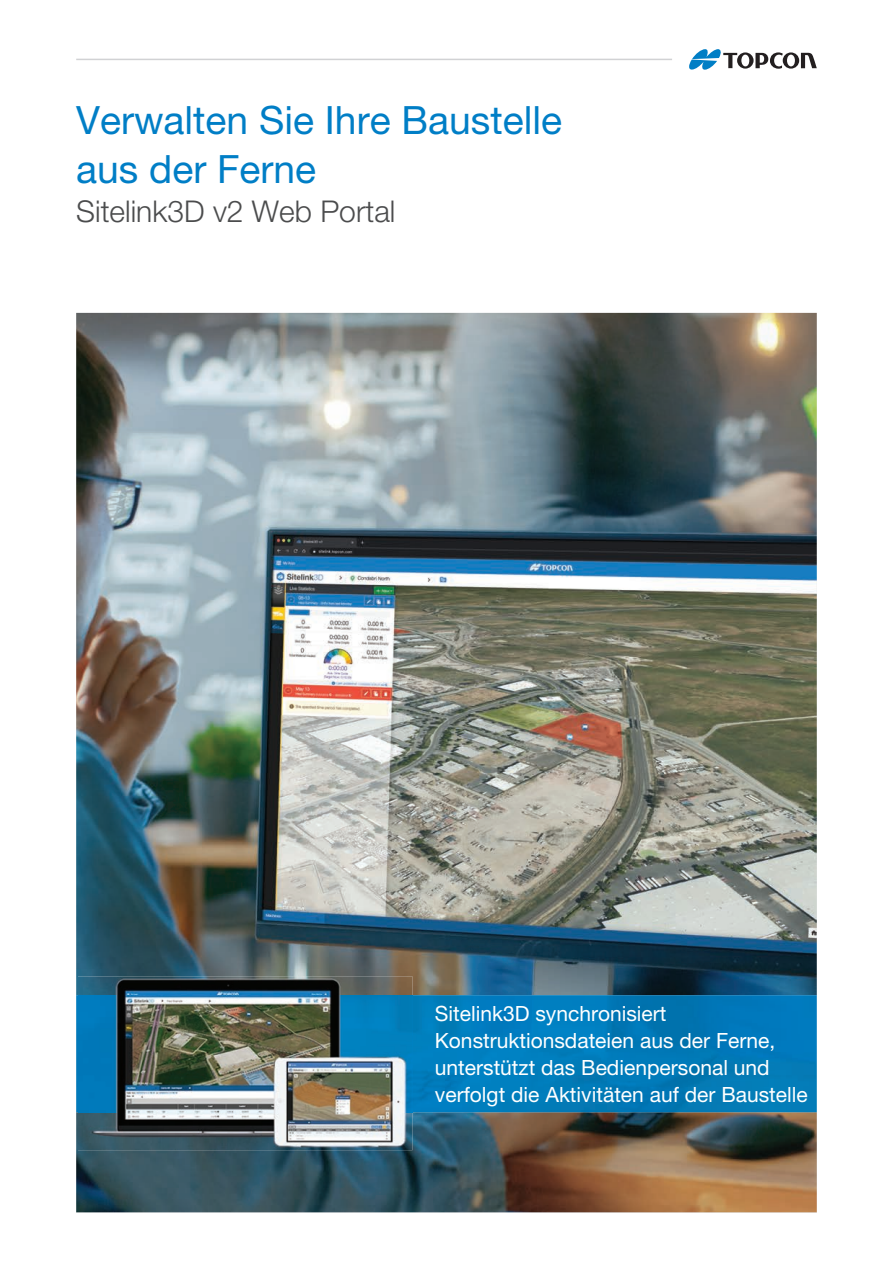
<style>
.page{position:relative;width:893px;height:1263px;background:#fff}
.page>*{position:absolute;margin:0;border:0;box-sizing:border-box;transform-origin:0 0}
.t1{font:39px/48.6px "Helvetica Neue LT Std";color:#007ec6}
.t2{font:300 30px "Helvetica Neue LT Std";color:#4b4c4d}
.t3{font:21px/27px "Helvetica Neue LT Std";color:#fff}
</style>
<div class="page">
<hr style="left:76px;top:59px;width:595px;height:1px;background:#d1d2d4">
<svg style="left:689px;top:49px;width:127px;height:21px"></svg>
<img style="left:76px;top:313px;width:740px;height:898px">
<img style="left:76px;top:994px;width:740px;height:117px">
<img style="left:78px;top:976px;width:334px;height:173px">
<img style="left:78px;top:994px;width:334px;height:117px">
<h1 class="t1" style="left:76px;top:97px;width:487px">Verwalten Sie Ihre Baustelle aus der Ferne</h1>
<h2 class="t2" style="left:76px;top:193px;width:320px">Sitelink3D v2 Web Portal</h2>
<p class="t3" style="left:434px;top:1000px;width:374px">Sitelink3D synchronisiert Konstruktionsdateien aus der Ferne, unterstützt das Bedienpersonal und verfolgt die Aktivitäten auf der Baustelle</p>
</div>
